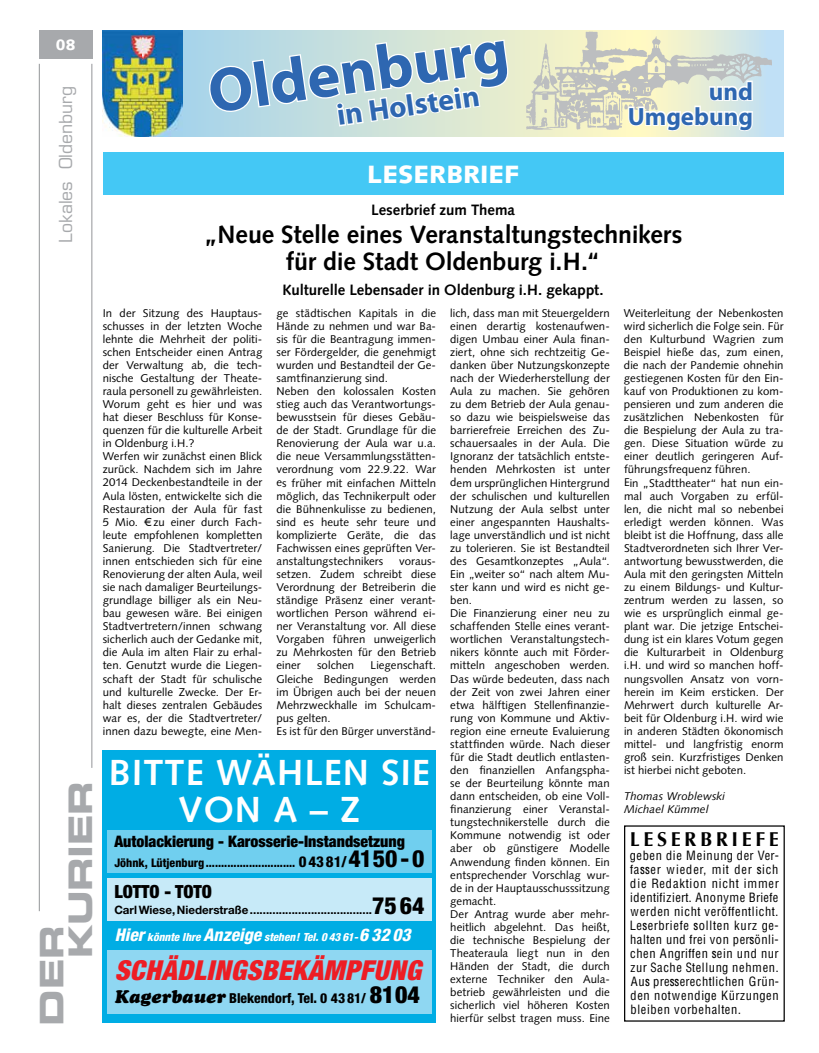
<style>
.page{position:relative;width:819px;height:1053px;background:#fff}
.page>*{position:absolute;margin:0;border:0;box-sizing:border-box;transform-origin:0 0}
.t1{font:700 62.5px "Myriad Pro";color:#2e67b1}
.t2{font:700 36.25px/36.2px "Syntax LT Std";letter-spacing:.03em;color:#fff;text-align:center}
.t3{font:32.5px/28.9px "Eurostile LT Std Bold Ex 2";letter-spacing:-.01em;color:#a7a9ac}
.t4{font:700 30px "Myriad Pro";color:#2e67b1}
.t5{font:italic 900 condensed 27.5px "Helvetica Neue";letter-spacing:.015em;color:#ed1d24}
.t6{font:700 25px/27.5px "Syntax LT Std";letter-spacing:-.005em;color:#000;text-align:center}
.t7{font:700 25px/25px "Myriad Pro";color:#2e67b1;text-align:right}
.t8{font:900 25px "Syntax";color:#fff}
.t9{font:700 20px "Optima";letter-spacing:.18em;color:#000}
.t10{font:900 condensed 18.12px "Helvetica Neue";color:#000}
.t11{font:17.5px "Eurostile LT Std";letter-spacing:-.005em;color:#a7a9ac}
.t12{font:900 condensed 15.88px "Helvetica Neue";color:#000}
.t13{font:700 15px "Syntax LT Std";letter-spacing:-.005em;color:#000}
.t14{font:900 15px "Syntax LT Std";color:#fff}
.t15{font:800 condensed 13.75px "Helvetica Neue";color:#000}
.t16{font:12.5px/14px "Helvetica LTMM 1 1000";letter-spacing:.055em;color:#000;text-align:justify}
.t17{font:800 condensed 11.88px "Helvetica Neue";color:#000}
.t18{font:700 11.5px "Helvetica Neue";color:#000}
.t19{font:11.25px/13.1px "Syntax";letter-spacing:.005em;color:#000}
.t20{font:italic 800 condensed 11.25px "Helvetica Neue";color:#fff}
.t21{font:italic 11.25px/13px "Syntax";letter-spacing:.005em;color:#000}
.s1{font-size:15px}
.s2{font-size:23.75px}
.s3{font-weight:800;font-stretch:condensed;font-size:23.75px}
.s4{font-size:17.5px}
.s5{font-family:"Cooper Black Std";font-weight:400;font-style:italic;font-stretch:normal;font-size:18.12px}
.s6{font-weight:900;font-size:23.75px}
.s7{font-family:"Helvetica LTMM 1 667"}
</style>
<div class="page">
<hr style="left:39px;top:64px;width:1px;height:847px;background:#939598">
<hr style="left:92px;top:64px;width:1px;height:703px;background:#939598">
<div style="left:39px;top:30px;width:53px;height:29px;background:#a7a9ac"></div>
<div style="left:103px;top:749px;width:333px;height:273px;background:#00ade4"></div>
<div style="left:107px;top:878px;width:324px;height:42px;background:#c7eaf8"></div>
<div style="left:107px;top:830px;width:324px;height:42px;background:#70cfef"></div>
<div style="left:107px;top:950px;width:324px;height:64px;background:#8fd7f2"></div>
<svg style="left:182px;top:30px;width:601px;height:106px;background:#c3dede"></svg>
<img style="left:103px;top:30px;width:79px;height:106px">
<svg style="left:209px;top:38px;width:301px;height:90px"></svg>
<img style="left:527px;top:30px;width:244px;height:103px">
<svg style="left:627px;top:65px;width:127px;height:71px"></svg>
<div style="left:103px;top:152px;width:680px;height:43px;background:#44c8f5"></div>
<p class="t14" style="left:56px;top:36px;width:21px">08</p>
<p class="t11" style="left:55px;top:243px;width:158px;rotate:-90deg">Lokales Oldenburg</p>
<p class="t3" style="left:37px;top:958px;width:179px;text-indent:-67px;rotate:-90deg">DER<br>KURIER</p>
<p class="t1" style="left:203px;top:57px;width:304px;rotate:-8deg">Oldenburg</p>
<p class="t4" style="left:335px;top:99px;width:145px;rotate:-8deg">in Holstein</p>
<p class="t7" style="left:627px;top:79px;width:127px">und<br>Umgebung</p>
<p class="t8" style="left:367px;top:159px;width:153px">LESERBRIEF</p>
<p class="t13" style="left:371px;top:201px;width:145px">Leserbrief zum Thema</p>
<p class="t6" style="left:204px;top:220px;width:480px">„Neue Stelle eines Veranstaltungstechnikers für die Stadt Oldenburg i.H.“</p>
<p class="t13" style="left:282px;top:281px;width:322px">Kulturelle Lebensader in Oldenburg i.H. gekappt.</p>
<p class="t19" style="left:103px;top:306px;width:161px">In der Sitzung des Hauptaus&shy;schusses in der letzten Woche lehnte die Mehrheit der politi&shy;schen Entscheider einen Antrag der Verwaltung ab, die tech&shy;nische Gestaltung der Theate&shy;raula personell zu gewährleisten.<br>Worum geht es hier und was hat dieser Beschluss für Konse&shy;quenzen für die kulturelle Arbeit in Oldenburg i.H.?<br>Werfen wir zunächst einen Blick zurück. Nachdem sich im Jahre<br>2014 Deckenbestandteile in der<br>Aula lösten, entwickelte sich die<br>Restauration der Aula für fast<br>5 Mio. € zu einer durch Fach&shy;leute empfohlenen kompletten<br>Sanierung. Die Stadtvertreter/ innen entschieden sich für eine<br>Renovierung der alten Aula, weil sie nach damaliger Beurteilungs&shy;grundlage billiger als ein Neu&shy;bau gewesen wäre. Bei einigen<br>Stadtvertretern/innen schwang sicherlich auch der Gedanke mit, die Aula im alten Flair zu erhal&shy;ten. Genutzt wurde die Liegen&shy;schaft der Stadt für schulische und kulturelle Zwecke. Der Er&shy;halt dieses zentralen Gebäudes war es, der die Stadtvertreter/ innen dazu bewegte, eine Men-</p>
<p class="t19" style="left:276px;top:306px;width:161px">ge städtischen Kapitals in die<br>Hände zu nehmen und war Ba&shy;sis für die Beantragung immen&shy;ser Fördergelder, die genehmigt wurden und Bestandteil der Ge&shy;samtfinanzierung sind.<br>Neben den kolossalen Kosten stieg auch das Verantwortungs&shy;bewusstsein für dieses Gebäu&shy;de der Stadt. Grundlage für die<br>Renovierung der Aula war u.a. die neue Versammlungsstätten&shy;verordnung vom 22.9.22. War es früher mit einfachen Mitteln möglich, das Technikerpult oder die Bühnenkulisse zu bedienen, sind es heute sehr teure und komplizierte Geräte, die das<br>Fachwissen eines geprüften Ver&shy;anstaltungstechnikers</p>
<p class="t19" style="left:276px;top:554px;width:161px;text-align:justify;text-indent:123px">voraus&shy;setzen. Zudem schreibt diese Verordnung der Betreiberin die ständige Präsenz einer verant&shy;wortlichen Person während ei&shy;ner Veranstaltung vor. All diese Vorgaben führen unweigerlich zu Mehrkosten für den Betrieb einer</p>
<p class="t19" style="left:276px;top:659px;width:161px;text-indent:94px">Liegenschaft.<br>Gleiche Bedingungen werden im Übrigen auch bei der neuen<br>Mehrzweckhalle im Schulcam&shy;pus gelten.<br>Es ist für den Bürger unverständ-</p>
<p class="t19" style="left:317px;top:659px;width:39px">solchen</p>
<p class="t2" style="left:109px;top:754px;width:322px">BITTE WÄHLEN SIE<br>VON A – Z</p>
<p class="t12" style="left:114px;top:831px;width:292px">Autolackierung - Karosserie-Instandsetzung</p>
<p class="t17" style="left:114px;top:855px;width:312px">Jöhnk, Lütjenburg ............................. <span class="s1">0 43 81/</span> <span class="s2">41 50 - 0</span></p>
<p class="t10" style="left:114px;top:880px;width:99px">LOTTO - TOTO</p>
<p class="t18" style="left:114px;top:902px;width:312px">Carl Wiese, Niederstraße ......................................<span class="s3">75 64</span></p>
<p class="t20" style="left:115px;top:929px;width:297px"><span class="s4">Hier</span> könnte Ihre <span class="s4">Anzeige</span> stehen! Tel. 0 43 61-<span class="s4">6 32 03</span></p>
<p class="t5" style="left:115px;top:953px;width:308px">SCHÄDLINGSBEKÄMPFUNG</p>
<p class="t15" style="left:115px;top:989px;width:306px"><span class="s5">Kagerbauer</span> Blekendorf, Tel. 0 43 81/ <span class="s6">81 04</span></p>
<p class="t19" style="left:450px;top:306px;width:161px">lich, dass man mit Steuergeldern einen derartig kostenaufwen&shy;digen Umbau einer Aula finan&shy;ziert, ohne sich rechtzeitig Ge&shy;danken über Nutzungskonzepte nach der Wiederherstellung der<br>Aula zu machen. Sie gehören zu dem Betrieb der Aula genau&shy;so dazu wie beispielsweise das barrierefreie Erreichen des Zu&shy;schauersaales in der Aula. Die<br>Ignoranz der tatsächlich entste&shy;henden Mehrkosten ist unter dem ursprünglichen Hintergrund der schulischen und kulturellen<br>Nutzung der Aula selbst unter einer angespannten Haushalts&shy;lage unverständlich und ist nicht zu tolerieren. Sie ist Bestandteil des Gesamtkonzeptes „Aula“.<br>Ein „weiter so“ nach altem Mu&shy;ster kann und wird es nicht ge&shy;ben.<br>Die Finanzierung einer neu zu schaffenden Stelle eines verant&shy;wortlichen Veranstaltungstech&shy;nikers könnte auch mit Förder&shy;mitteln angeschoben werden.<br>Das würde bedeuten, dass nach der Zeit von zwei Jahren einer etwa hälftigen Stellenfinanzie&shy;rung von Kommune und Aktiv&shy;region eine erneute Evaluierung stattfinden würde. Nach dieser für die Stadt deutlich entlasten&shy;den finanziellen Anfangspha&shy;se der Beurteilung könnte man dann entscheiden, ob eine Voll&shy;finanzierung einer Veranstal&shy;tungstechnikerstelle durch die<br>Kommune notwendig ist oder aber ob günstigere Modelle<br>Anwendung finden können. Ein entsprechender Vorschlag wur&shy;de in der Hauptausschusssitzung gemacht.<br>Der Antrag wurde aber mehr&shy;heitlich abgelehnt. Das heißt, die technische Bespielung der<br>Theateraula liegt nun in den<br>Händen der Stadt, die durch externe Techniker den Aula&shy;betrieb gewährleisten und die sicherlich viel höheren Kosten hierfür selbst tragen muss. Eine</p>
<p class="t19" style="left:624px;top:306px;width:161px">Weiterleitung der Nebenkosten wird sicherlich die Folge sein. Für den Kulturbund Wagrien zum<br>Beispiel hieße das, zum einen, die nach der Pandemie ohnehin gestiegenen Kosten für den Ein&shy;kauf von Produktionen zu kom&shy;pensieren und zum anderen die zusätzlichen Nebenkosten für die Bespielung der Aula zu tra&shy;gen. Diese Situation würde zu einer deutlich geringeren Auf&shy;führungsfrequenz führen.<br>Ein „Stadttheater“ hat nun ein&shy;mal auch Vorgaben zu erfül&shy;len, die nicht mal so nebenbei erledigt werden können. Was bleibt ist die Hoffnung, dass alle<br>Stadtverordneten sich Ihrer Ver&shy;antwortung bewusstwerden, die<br>Aula mit den geringsten Mitteln zu einem Bildungs- und Kultur&shy;zentrum werden zu lassen, so wie es ursprünglich einmal ge&shy;plant war. Die jetzige Entschei&shy;dung ist ein klares Votum gegen die Kulturarbeit in Oldenburg i.H. und wird so manchen hoff&shy;nungsvollen Ansatz von vorn&shy;herein im Keim ersticken. Der<br>Mehrwert durch kulturelle Ar&shy;beit für Oldenburg i.H. wird wie in anderen Städten ökonomisch mittel- und langfristig enorm groß sein. Kurzfristiges Denken ist hierbei nicht geboten.</p>
<p class="t21" style="left:624px;top:789px;width:103px">Thomas Wroblewski<br>Michael Kümmel</p>
<p class="t9" style="left:630px;top:826px;width:150px">LESERBRIEFE</p>
<p class="t16" style="left:629px;top:848px;width:151px">geben die Meinung der Ver&shy;<span class="s7">f</span>a<span class="s7">ss</span>er wieder<span class="s7">,</span> mi<span class="s7">t</span> der <span class="s7">s</span>ich die Redak<span class="s7">t</span>ion nich<span class="s7">t</span> immer iden<span class="s7">t</span>i<span class="s7">f</span>izier<span class="s7">t.</span> Anonyme Brie<span class="s7">f</span>e werden nich<span class="s7">t</span> verö<span class="s7">ff</span>en<span class="s7">t</span>lich<span class="s7">t.<br></span>Le<span class="s7">s</span>erbrie<span class="s7">f</span>e <span class="s7">s</span>oll<span class="s7">t</span>en kurz ge&shy;hal<span class="s7">t</span>en und <span class="s7">f</span>rei von per<span class="s7">s</span>önli&shy;chen Angri<span class="s7">ff</span>en <span class="s7">s</span>ein und nur zur Sache S<span class="s7">t</span>ellung nehmen<span class="s7">.<br></span>Au<span class="s7">s</span> pre<span class="s7">ss</span>erech<span class="s7">t</span>lichen Grün&shy;den no<span class="s7">t</span>wendige Kürzungen bleiben vorbehal<span class="s7">t</span>en<span class="s7">.</span></p>
</div>
